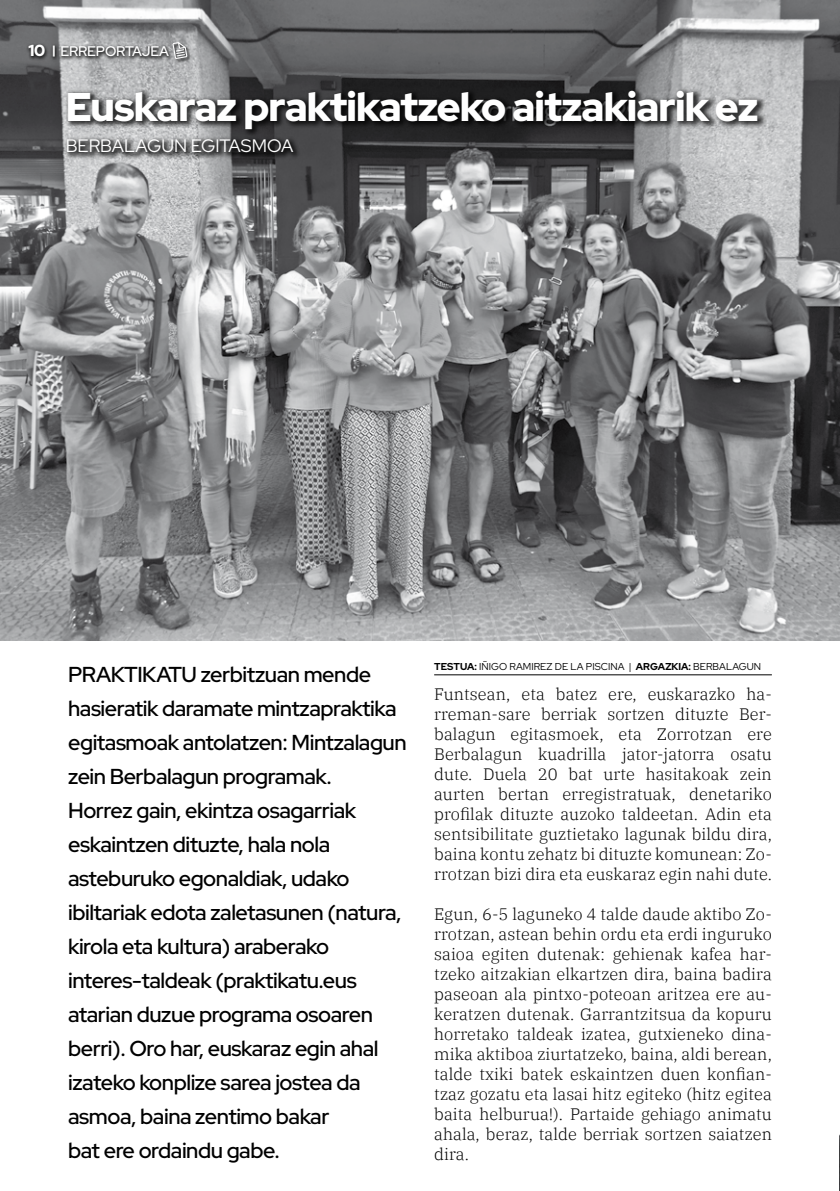
<style>
.page{position:relative;width:840px;height:1191px;background:#fff}
.page>*{position:absolute;margin:0;border:0;box-sizing:border-box;transform-origin:0 0}
.t1{font:900 40px "Red Hat Display";letter-spacing:-.02em;color:#fff}
.t2{font:600 21.6px/34px "Red Hat Display";letter-spacing:-.02em;color:#000}
.t3{font:18px "Red Hat Display";color:#fff}
.t4{font:300 16.4px/20px "IBM Plex Serif";letter-spacing:.005em;color:#000;text-align:justify}
.t5{font:600 14px "Red Hat Display";letter-spacing:-.01em;color:#fff}
.t6{font:10px "Red Hat Display";letter-spacing:.005em;color:#000}
.s1{font-weight:900;font-size:16px}
.s2{font-weight:700}
</style>
<div class="page">
<img style="left:0;top:0;width:839px;height:640px">
<hr style="left:434px;top:674px;width:337px;height:1px;background:#000">
<div style="left:63px;top:87px;width:703px;height:74px;background:#000;opacity:.75"></div>
<div style="left:26px;top:42px;width:148px;height:20px;background:#000;opacity:.75"></div>
<div style="left:173px;top:43px;width:18px;height:20px;background:#000;opacity:.75"></div>
<svg style="left:172px;top:42px;width:15px;height:17px"></svg>
<img style="left:839px;top:907px;width:1px;height:284px">
<p class="t5" style="left:28px;top:42px;width:140px"><span class="s1">10</span> <sup>|</sup> eRREPORTAJEa</p>
<h1 class="t1" style="left:66px;top:81px;width:693px">Euskaraz praktikatzeko aitzakiarik ez</h1>
<p class="t3" style="left:66px;top:134px;width:229px">BERBALAGUN EGITASMOA</p>
<p class="t2" style="left:68px;top:657px;width:340px">PRAKTIKATU zerbitzuan mende hasieratik daramate mintzapraktika egitasmoak antolatzen: Mintzalagun zein Berbalagun programak.<br>Horrez gain, ekintza osagarriak eskaintzen dituzte, hala nola asteburuko egonaldiak, udako ibiltariak edota zaletasunen (natura, kirola eta kultura) araberako interes-taldeak (praktikatu.eus atarian duzue programa osoaren berri). Oro har, euskaraz egin ahal izateko konplize sarea jostea da asmoa, baina zentimo bakar<br>bat ere ordaindu gabe.</p>
<p class="t6" style="left:434px;top:660px;width:328px"><span class="s2">TESTUA:</span> IÑIGO RAMIREZ DE LA PISCINA | <span class="s2">ARGAZKIA:</span> BERBALAGUN</p>
<p class="t4" style="left:434px;top:683px;width:339px">Funtsean, eta batez ere, euskarazko ha&shy;rreman-sare berriak sortzen dituzte Ber&shy;balagun egitasmoek, eta Zorrotzan ere Berbalagun kuadrilla jator-jatorra osatu dute. Duela 20 bat urte hasitakoak zein aurten bertan erregistratuak, denetariko profilak dituzte auzoko taldeetan. Adin eta sentsibilitate guztietako lagunak bildu dira, baina kontu zehatz bi dituzte komunean: Zo&shy;rrotzan bizi dira eta euskaraz egin nahi dute.</p>
<p class="t4" style="left:434px;top:903px;width:339px">Egun, 6-5 laguneko 4 talde daude aktibo Zo&shy;rrotzan, astean behin ordu eta erdi inguruko saioa egiten dutenak: gehienak kafea har&shy;tzeko aitzakian elkartzen dira, baina badira paseoan ala pintxo-poteoan aritzea ere au&shy;keratzen dutenak. Garrantzitsua da kopuru horretako taldeak izatea, gutxieneko dina&shy;mika aktiboa ziurtatzeko, baina, aldi berean, talde txiki batek eskaintzen duen konfian&shy;tzaz gozatu eta lasai hitz egiteko (hitz egitea baita helburua!). Partaide gehiago animatu ahala, beraz, talde berriak sortzen saiatzen dira.</p>
</div>
